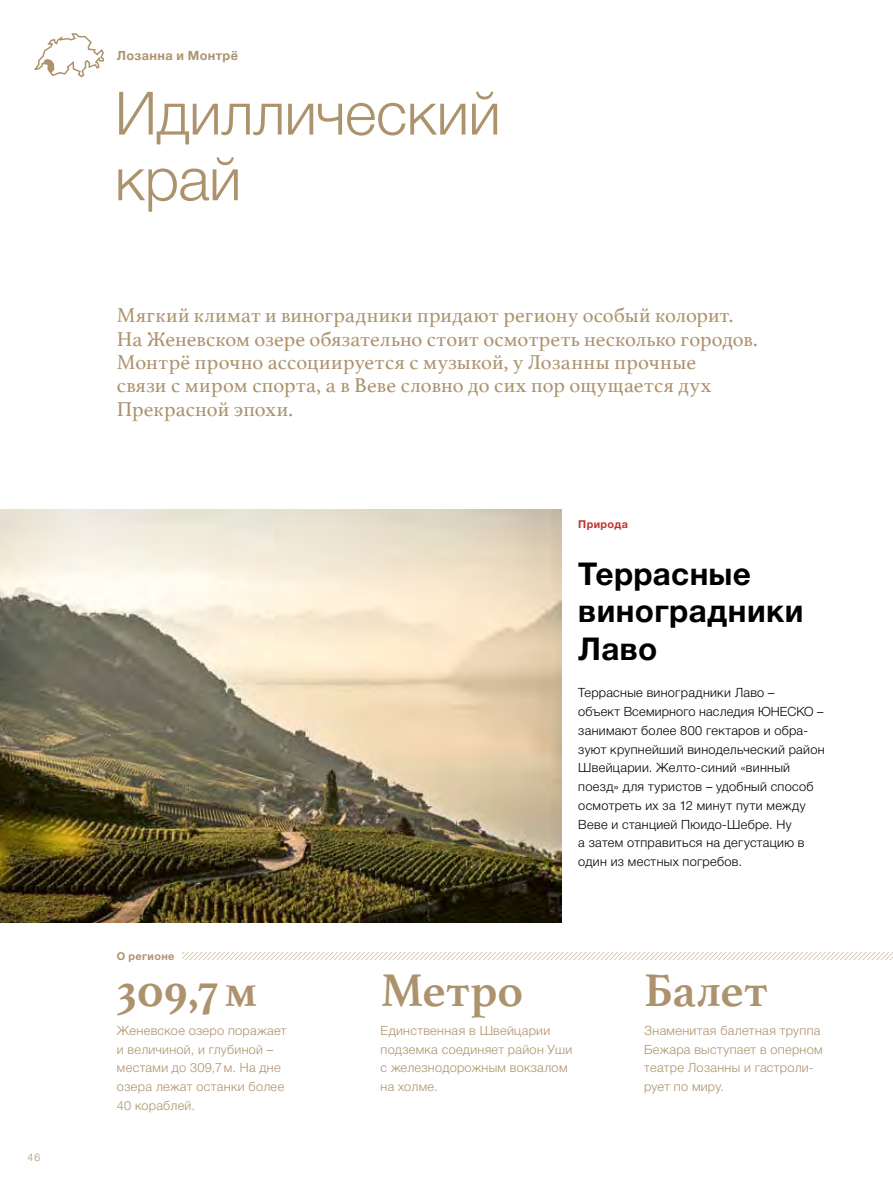
<style>
.page{position:relative;width:893px;height:1191px;background:#fff}
.page>*{position:absolute;margin:0;border:0;box-sizing:border-box;transform-origin:0 0}
.t1{font:300 60px/65.7px "Helvetica Neue LTCYR";letter-spacing:-.01em;color:#ad936d}
.t2{font:700 48px "Athelas";letter-spacing:.015em;color:#ad936d}
.t3{font:700 31.5px/37.5px "Helvetica Neue LTCYR";letter-spacing:.015em;color:#000}
.t4{font:21px/23.4px "Athelas";letter-spacing:.01em;color:#ad936d}
.t5{font:300 12.75px/18.8px "Helvetica Neue LTCYR";letter-spacing:.025em;color:#000}
.t6{font:300 12.75px/18.8px "Helvetica Neue LTCYR";letter-spacing:.025em;color:#ad936d}
.t7{font:700 12.75px "Helvetica Neue LTCYR";letter-spacing:.03em;color:#ad936d}
.t8{font:700 10.8px "Helvetica Neue LTCYR";letter-spacing:.035em;color:#ad936d}
.t9{font:700 10.8px "Helvetica Neue LTCYR";letter-spacing:.035em;color:#c1302d}
.t10{font:300 10.5px "Helvetica Neue LT Std";color:#ad936d}
</style>
<div class="page">
<svg style="left:34px;top:33px;width:70px;height:45px"></svg>
<img style="left:0;top:510px;width:561px;height:412px">
<svg style="left:183px;top:952px;width:710px;height:8px"></svg>
<p class="t10" style="left:28px;top:1151px;width:14px">46</p>
<p class="t7" style="left:117px;top:48px;width:123px">Лозанна и Монтрё</p>
<h1 class="t1" style="left:115px;top:81px;width:387px">Идиллический край</h1>
<p class="t4" style="left:117px;top:303px;width:642px">Мягкий климат и виноградники придают региону особый колорит.<br>На Женевском озере обязательно стоит осмотреть несколько городов.<br>Монтрё прочно ассоциируется с музыкой, у Лозанны прочные<br>связи с миром спорта, а в Веве словно до сих пор ощущается дух Прекрасной эпохи.</p>
<p class="t8" style="left:117px;top:950px;width:59px">О регионе</p>
<p class="t9" style="left:578px;top:519px;width:51px">Природа</p>
<h3 class="t3" style="left:578px;top:555px;width:227px">Террасные виноградники<br>Лаво</h3>
<p class="t5" style="left:578px;top:683px;width:248px">Террасные виноградники Лаво –<br>объект Всемирного наследия ЮНЕСКО – занимают более 800 гектаров и обра&shy;зуют крупнейший винодельческий район Швейцарии. Желто-синий «винный поезд» для туристов – удобный способ осмотреть их за 12 минут пути между Веве и станцией Пюидо-Шебре. Ну<br>а затем отправиться на дегустацию в один из местных погребов.</p>
<h2 class="t2" style="left:117px;top:951px;width:142px">309,7м</h2>
<h2 class="t2" style="left:381px;top:951px;width:144px">Метро</h2>
<h2 class="t2" style="left:644px;top:951px;width:125px">Балет</h2>
<p class="t6" style="left:117px;top:1021px;width:171px">Женевское озеро поражает и величиной, и глубиной – местами до 309,7м. На дне озера лежат останки более<br>40 кораблей.</p>
<p class="t6" style="left:381px;top:1021px;width:193px">Единственная в Швейцарии подземка соединяет район Уши с железнодорожным вокзалом на холме.</p>
<p class="t6" style="left:644px;top:1021px;width:180px">Знаменитая балетная труппа<br>Бежара выступает в оперном театре Лозанны и гастроли&shy;рует по миру.</p>
</div>
